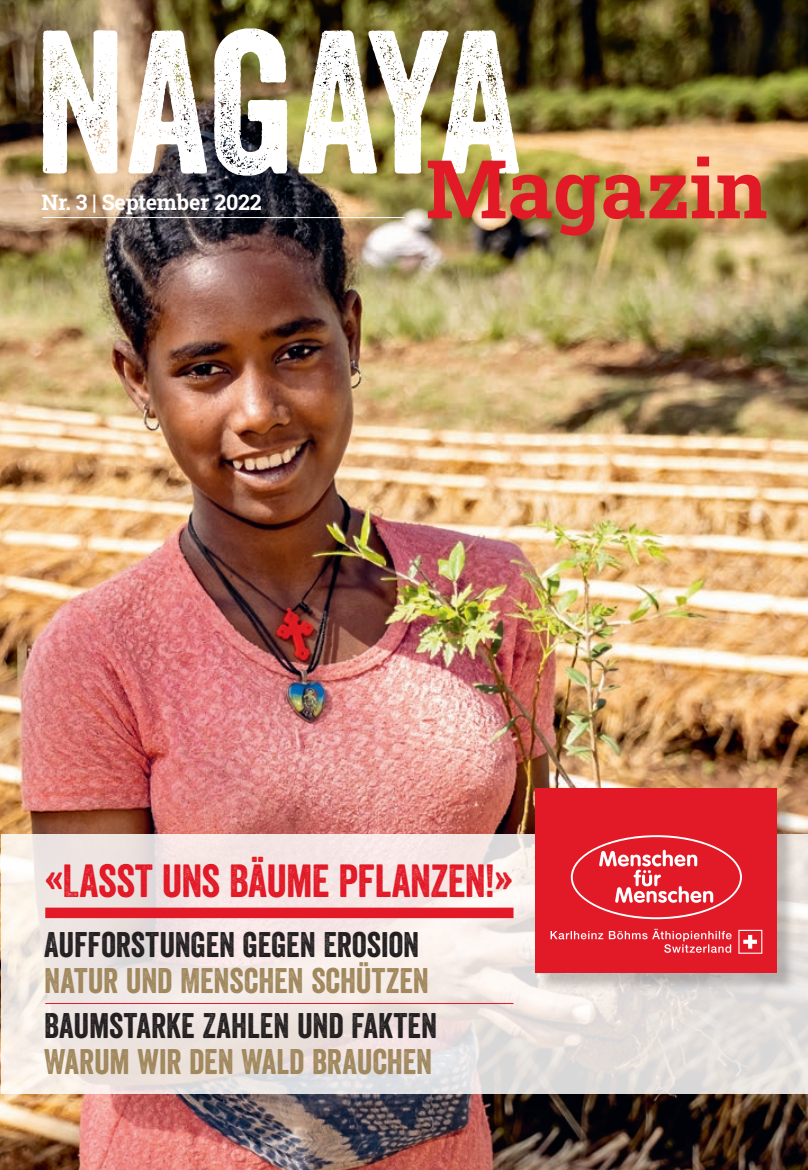
<style>
.page{position:relative;width:808px;height:1170px;background:#fff}
.page>*{position:absolute;margin:0;border:0;box-sizing:border-box;transform-origin:0 0}
.t1{font:197.1px "Veneer";color:#fff}
.t2{font:81px "Roboto Slab";color:#e21926}
.t3{font:45px "Veneer";letter-spacing:-.015em;color:#e21926}
.t4{font:34.5px "Veneer";color:#231f20}
.t5{font:34.5px "Veneer";color:#a0875c}
.t6{font:21.6px "Roboto Slab";letter-spacing:-.01em;color:#fff}
</style>
<div class="page">
<img style="left:0;top:0;width:808px;height:1169px">
<svg style="left:1px;top:833px;width:807px;height:260px;background:#eee4e2"></svg>
<div style="left:538px;top:790px;width:258px;height:201px;background:#231f20;opacity:.25"></div>
<div style="left:536px;top:788px;width:241px;height:184px;background:#e21926"></div>
<svg style="left:571px;top:835px;width:171px;height:84px"></svg>
<svg style="left:550px;top:928px;width:182px;height:24px"></svg>
<svg style="left:738px;top:929px;width:24px;height:24px"></svg>
<div style="left:45px;top:907px;width:468px;height:11px;background:#e21926"></div>
<hr style="left:45px;top:1003px;width:468px;height:1px;background:#e21926">
<hr style="left:43px;top:217px;width:361px;height:1px;background:#fff">
<h1 class="t1" style="left:34px;top:-18px;width:489px">NAGAYA</h1>
<p class="t6" style="left:42px;top:187px;width:222px">Nr. 3 | September 2022</p>
<h2 class="t2" style="left:426px;top:133px;width:343px">Magazin</h2>
<h3 class="t3" style="left:44px;top:853px;width:471px">«LASST UNS BÄUME PFLANZEN!»</h3>
<p class="t4" style="left:44px;top:923px;width:377px">AUFFORSTUNGEN GEGEN EROSION</p>
<p class="t5" style="left:44px;top:959px;width:386px">NATUR UND MENSCHEN SCHÜTZEN</p>
<p class="t4" style="left:44px;top:1004px;width:394px">BAUMSTARKE ZAHLEN UND FAKTEN</p>
<p class="t5" style="left:44px;top:1040px;width:390px">WARUM WIR DEN WALD BRAUCHEN</p>
</div>
